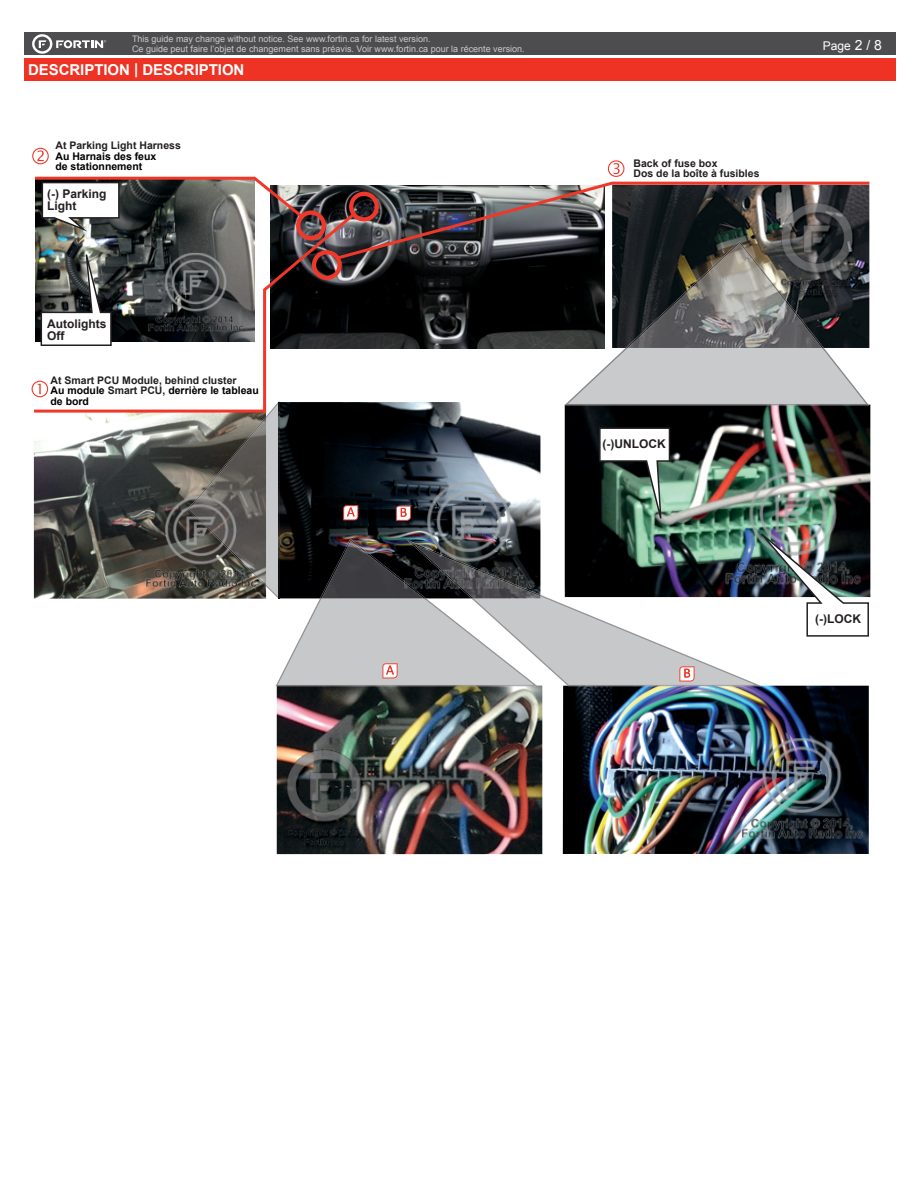
<style>
.page{position:relative;width:918px;height:1188px;background:#fff}
.page>*{position:absolute;margin:0;border:0;box-sizing:border-box;transform-origin:0 0}
.t1{font:700 15px "Arial";letter-spacing:-.005em;color:#fff}
.t2{font:700 12px/12px "Arial";color:#231f20}
.t3{font:12px "Arial";color:#fff}
.t4{font:700 10.5px/10.5px "Arial";color:#231f20}
.t5{font:700 10.5px/10.5px "Arial";color:#000}
.t6{font:9px/9.8px "Arial";color:#c7c9cb}
.s1{color:#000}
.s2{font-size:13.95px}
</style>
<div class="page">
<div style="left:24px;top:33px;width:872px;height:22px;background:#4d4d4f"></div>
<div style="left:24px;top:58px;width:872px;height:23px;background:#ee3224"></div>
<svg style="left:32px;top:34px;width:74px;height:20px"></svg>
<img style="left:277px;top:686px;width:265px;height:168px">
<img style="left:563px;top:686px;width:306px;height:168px">
<img style="left:277px;top:686px;width:261px;height:1px">
<img style="left:568px;top:686px;width:194px;height:1px">
<img style="left:32px;top:148px;width:837px;height:538px">
<p class="t6" style="left:132px;top:34px;width:394px">This guide may change without notice. See www.fortin.ca for latest version.<br>Ce guide peut faire l’objet de changement sans préavis. Voir www.fortin.ca pour la récente version.</p>
<h1 class="t1" style="left:28px;top:59px;width:218px">DESCRIPTION | DESCRIPTION</h1>
<p class="t4" style="left:55px;top:140px;width:127px">At Parking Light Harness</p>
<p class="t5" style="left:55px;top:151px;width:102px">Au Harnais des feux de stationnement</p>
<h2 class="t2" style="left:47px;top:188px;width:61px">(-) Parking<br>Light</h2>
<h2 class="t2" style="left:47px;top:318px;width:61px">Autolights<br>Off</h2>
<p class="t4" style="left:51px;top:375px;width:210px">At Smart PCU Module, behind cluster<br><span class="s1">Au module</span> Smart PCU, <span class="s1">derrière le tableau de bord</span></p>
<p class="t4" style="left:634px;top:158px;width:128px">Back of fuse box<br>Dos de la boîte à fusibles</p>
<h2 class="t3" style="left:823px;top:38px;width:61px">Page <span class="s2">2 / 8</span></h2>
<h2 class="t2" style="left:602px;top:438px;width:65px">(-)UNLOCK</h2>
<h2 class="t2" style="left:815px;top:613px;width:47px">(-)LOCK</h2>
</div>
